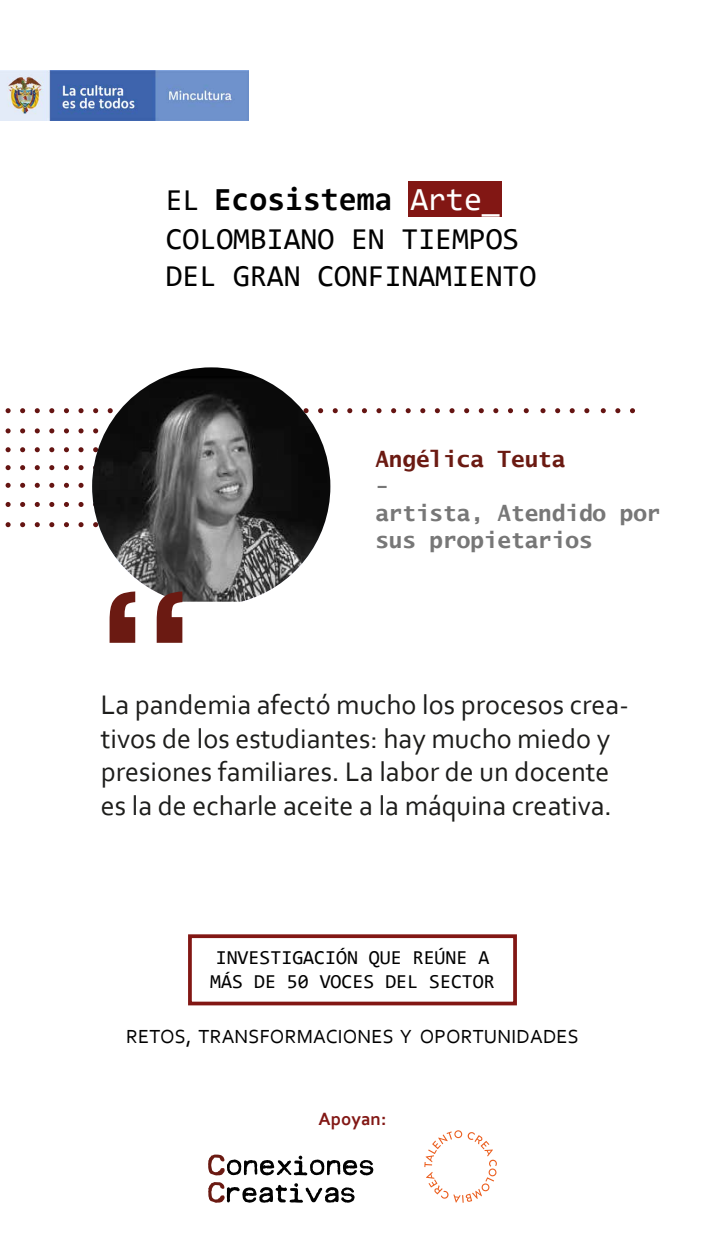
<style>
.page{position:relative;width:705px;height:1255px;background:#fff}
.page>*{position:absolute;margin:0;border:0;box-sizing:border-box;transform-origin:0 0}
.t1{font:700 32.5px "Consolas";color:#010101}
.t2{font:30.56px/36.7px "Consolas";color:#010101}
.t3{font:28.12px/33.8px "Corbel";color:#1d1d1b}
.t4{font:700 22.5px/27px "Lucida Sans Typewriter";color:#777}
.t5{font:700 22.5px "Lucida Sans Typewriter";color:#6b1a12}
.t6{font:19.88px/23.9px "Consolas";color:#010101}
.t7{font:19.88px "Corbel";letter-spacing:.01em;color:#010101}
.t8{font:700 18.62px "Corbel";color:#821714}
.s1{font-weight:400;font-size:30.56px}
.s2{font-weight:400;color:#fff}
</style>
<div class="page">
<div style="left:407px;top:181px;width:94px;height:36px;background:#821714"></div>
<svg style="left:208px;top:1155px;width:165px;height:21px"></svg>
<svg style="left:208px;top:1182px;width:147px;height:21px"></svg>
<svg style="left:424px;top:1130px;width:73px;height:73px"></svg>
<img style="left:0;top:71px;width:248px;height:50px">
<div style="left:188px;top:934px;width:328px;height:71px;border:4px solid #821714"></div>
<svg style="left:6px;top:522px;width:5px;height:5px"></svg>
<svg style="left:6px;top:502px;width:5px;height:5px"></svg>
<svg style="left:6px;top:483px;width:5px;height:5px"></svg>
<svg style="left:6px;top:465px;width:5px;height:5px"></svg>
<svg style="left:6px;top:447px;width:5px;height:5px"></svg>
<svg style="left:20px;top:522px;width:5px;height:5px"></svg>
<svg style="left:20px;top:502px;width:5px;height:5px"></svg>
<svg style="left:20px;top:483px;width:5px;height:5px"></svg>
<svg style="left:20px;top:465px;width:5px;height:5px"></svg>
<svg style="left:20px;top:447px;width:5px;height:5px"></svg>
<svg style="left:35px;top:522px;width:5px;height:5px"></svg>
<svg style="left:35px;top:502px;width:5px;height:5px"></svg>
<svg style="left:35px;top:483px;width:5px;height:5px"></svg>
<svg style="left:35px;top:465px;width:5px;height:5px"></svg>
<svg style="left:35px;top:447px;width:5px;height:5px"></svg>
<svg style="left:49px;top:522px;width:5px;height:5px"></svg>
<svg style="left:49px;top:502px;width:5px;height:5px"></svg>
<svg style="left:49px;top:483px;width:5px;height:5px"></svg>
<svg style="left:49px;top:465px;width:5px;height:5px"></svg>
<svg style="left:49px;top:447px;width:5px;height:5px"></svg>
<svg style="left:64px;top:522px;width:5px;height:5px"></svg>
<svg style="left:64px;top:502px;width:5px;height:5px"></svg>
<svg style="left:64px;top:483px;width:5px;height:5px"></svg>
<svg style="left:64px;top:465px;width:5px;height:5px"></svg>
<svg style="left:64px;top:447px;width:5px;height:5px"></svg>
<svg style="left:78px;top:522px;width:5px;height:5px"></svg>
<svg style="left:78px;top:502px;width:5px;height:5px"></svg>
<svg style="left:78px;top:483px;width:5px;height:5px"></svg>
<svg style="left:78px;top:465px;width:5px;height:5px"></svg>
<svg style="left:78px;top:447px;width:5px;height:5px"></svg>
<svg style="left:6px;top:428px;width:5px;height:5px"></svg>
<svg style="left:6px;top:408px;width:5px;height:5px"></svg>
<svg style="left:20px;top:428px;width:5px;height:5px"></svg>
<svg style="left:20px;top:408px;width:5px;height:5px"></svg>
<svg style="left:35px;top:428px;width:5px;height:5px"></svg>
<svg style="left:35px;top:408px;width:5px;height:5px"></svg>
<svg style="left:49px;top:428px;width:5px;height:5px"></svg>
<svg style="left:49px;top:408px;width:5px;height:5px"></svg>
<svg style="left:64px;top:428px;width:5px;height:5px"></svg>
<svg style="left:64px;top:408px;width:5px;height:5px"></svg>
<svg style="left:78px;top:428px;width:5px;height:5px"></svg>
<svg style="left:78px;top:408px;width:5px;height:5px"></svg>
<svg style="left:332px;top:408px;width:5px;height:5px"></svg>
<svg style="left:347px;top:408px;width:5px;height:5px"></svg>
<svg style="left:362px;top:408px;width:5px;height:5px"></svg>
<svg style="left:376px;top:408px;width:5px;height:5px"></svg>
<svg style="left:391px;top:408px;width:5px;height:5px"></svg>
<svg style="left:405px;top:408px;width:5px;height:5px"></svg>
<svg style="left:420px;top:408px;width:5px;height:5px"></svg>
<svg style="left:434px;top:408px;width:6px;height:5px"></svg>
<svg style="left:449px;top:408px;width:5px;height:5px"></svg>
<svg style="left:464px;top:408px;width:5px;height:5px"></svg>
<svg style="left:478px;top:408px;width:5px;height:5px"></svg>
<svg style="left:493px;top:408px;width:5px;height:5px"></svg>
<svg style="left:508px;top:408px;width:5px;height:5px"></svg>
<svg style="left:523px;top:408px;width:5px;height:5px"></svg>
<svg style="left:540px;top:408px;width:5px;height:5px"></svg>
<svg style="left:555px;top:408px;width:5px;height:5px"></svg>
<svg style="left:569px;top:408px;width:5px;height:5px"></svg>
<svg style="left:584px;top:408px;width:5px;height:5px"></svg>
<svg style="left:600px;top:408px;width:5px;height:5px"></svg>
<svg style="left:615px;top:408px;width:5px;height:5px"></svg>
<svg style="left:630px;top:408px;width:4px;height:5px"></svg>
<svg style="left:92px;top:367px;width:238px;height:236px"></svg>
<svg style="left:109px;top:591px;width:73px;height:52px"></svg>
<p class="t1" style="left:166px;top:178px;width:335px"><span class="s1">EL</span> Ecosistema <span class="s2">Arte_</span></p>
<p class="t2" style="left:166px;top:220px;width:372px">COLOMBIANO EN TIEMPOS<br>DEL GRAN CONFINAMIENTO</p>
<p class="t5" style="left:375px;top:446px;width:191px">Angélica Teuta</p>
<p class="t4" style="left:375px;top:472px;width:286px">-<br>artista, Atendido por sus propietarios</p>
<p class="t3" style="left:101px;top:687px;width:529px">La pandemia afectó mucho los procesos crea&shy;tivos de los estudiantes: hay mucho miedo y presiones familiares. La labor de un docente es la de echarle aceite a la máquina creativa.</p>
<p class="t6" style="left:210px;top:945px;width:286px">INVESTIGACIÓN QUE REÚNE A<br>MÁS DE 50 VOCES DEL SECTOR</p>
<p class="t7" style="left:126px;top:1024px;width:454px">RETOS, TRANSFORMACIONES Y OPORTUNIDADES</p>
<p class="t8" style="left:318px;top:1107px;width:69px">Apoyan:</p>
</div>
